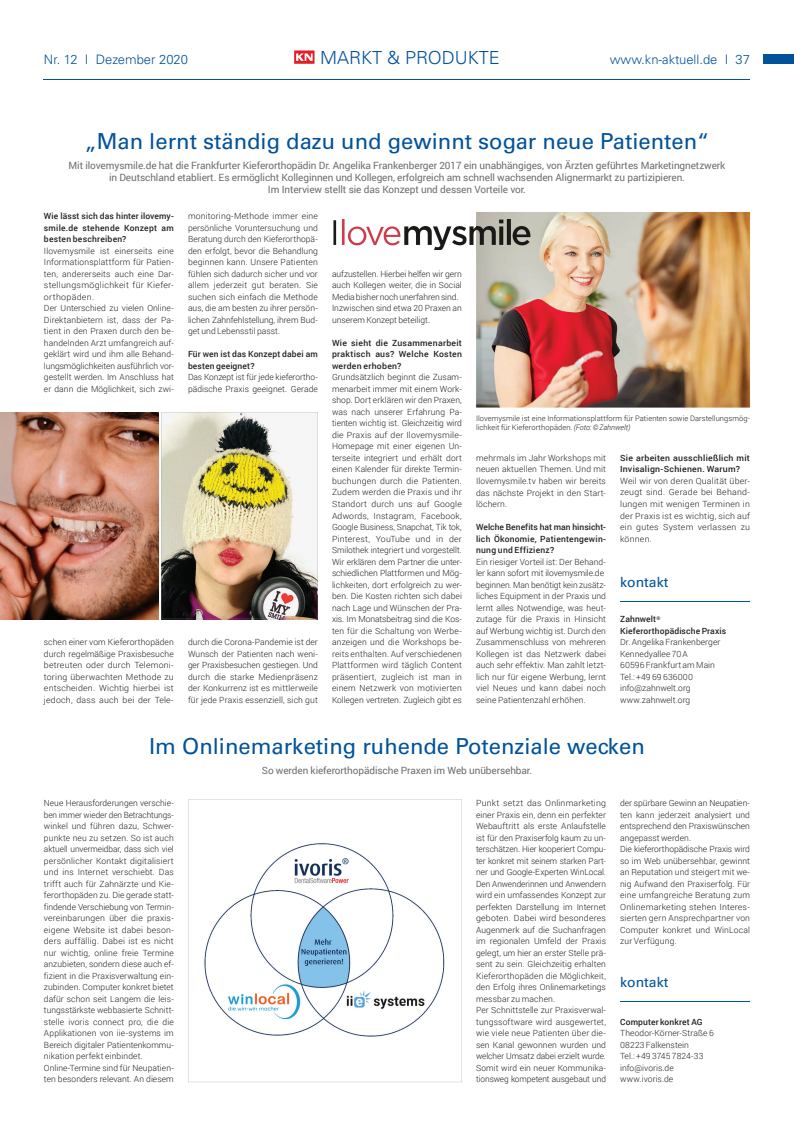
<style>
.page{position:relative;width:794px;height:1134px;background:#fff}
.page>*{position:absolute;margin:0;border:0;box-sizing:border-box;transform-origin:0 0}
.t1{font:500 22px "Univers CE";color:#01529a}
.t2{font:300 18px "Univers CE";color:#01529a}
.t3{font:500 14px "Univers CE";color:#01529a}
.t4{font:300 13px "Univers CE";color:#01529a}
.t5{font:10px/12px "Roboto";letter-spacing:-.01em;color:#6c6d70;text-align:center}
.t6{font:300 8.5px/11.5px "Roboto";letter-spacing:.01em;color:#231f20}
.t7{font:500 8.5px/11.5px "Roboto";letter-spacing:.025em;color:#231f20;text-align:justify}
.t8{font:300 7.5px/9.2px "Roboto";letter-spacing:.01em;color:#231f20}
.s1{font-style:italic}
</style>
<div class="page">
<div style="left:294px;top:50px;width:20px;height:14px;background:#e41e25"></div>
<svg style="left:296px;top:53px;width:16px;height:8px"></svg>
<hr style="left:44px;top:80px;width:706px;height:1px;background:#01529a">
<div style="left:763px;top:54px;width:31px;height:10px;background:#01529a"></div>
<hr style="left:620px;top:601px;width:130px;height:1px;background:#01529a">
<hr style="left:620px;top:1001px;width:130px;height:1px;background:#01529a">
<img style="left:476px;top:212px;width:274px;height:196px">
<img style="left:333px;top:219px;width:197px;height:31px">
<svg style="left:188px;top:799px;width:274px;height:283px"></svg>
<img style="left:0;top:412px;width:159px;height:207px">
<img style="left:162px;top:412px;width:156px;height:207px">
<h3 class="t4" style="left:44px;top:52px;width:146px">Nr. 12 I Dezember 2020</h3>
<h2 class="t2" style="left:320px;top:47px;width:181px">MARKT &amp; PRODUKTE</h2>
<h3 class="t4" style="left:609px;top:52px;width:142px">www.kn-aktuell.de I 37</h3>
<h1 class="t1" style="left:84px;top:128px;width:626px">„Man lernt ständig dazu und gewinnt sogar neue Patienten“</h1>
<p class="t5" style="left:69px;top:159px;width:658px">Mit ilovemysmile.de hat die Frankfurter Kieferorthopädin Dr. Angelika Frankenberger 2017 ein unabhängiges, von Ärzten geführtes Marketingnetzwerk in Deutschland etabliert. Es ermöglicht Kolleginnen und Kollegen, erfolgreich am schnell wachsenden Alignermarkt zu partizipieren.<br>Im Interview stellt sie das Konzept und dessen Vorteile vor.</p>
<p class="t7" style="left:44px;top:210px;width:131px">Wie lässt sich das hinter ilovemy&shy;smile.de stehende Konzept am besten beschreiben?</p>
<p class="t6" style="left:44px;top:245px;width:131px">Ilovemysmile ist einerseits eine<br>Informationsplattform für Patien&shy;ten, andererseits auch eine Dar&shy;stellungsmöglichkeit für Kiefer&shy;orthopäden.<br>Der Unterschied zu vielen Online-<br>Direktanbietern ist, dass der Pa&shy;tient in den Praxen durch den be&shy;handelnden Arzt umfangreich auf&shy;geklärt wird und ihm alle Behand&shy;lungsmöglichkeiten ausführlich vor&shy;gestellt werden. Im Anschluss hat er dann die Möglichkeit, sich zwi-</p>
<p class="t6" style="left:44px;top:636px;width:131px;text-align:justify">schen einer vom Kieferorthopäden durch regelmäßige Praxisbesuche betreuten oder durch Telemoni&shy;toring überwachten Methode zu entscheiden. Wichtig hierbei ist jedoch, dass auch bei der Tele-</p>
<p class="t6" style="left:188px;top:210px;width:131px;text-align:justify">moni toring-Methode immer eine per sönliche Voruntersuchung und Beratung durch den Kieferorthopä&shy;den erfolgt, bevor die Behandlung beginnen kann. Unsere Patienten fühlen sich dadurch sicher und vor allem jederzeit gut beraten. Sie suchen sich einfach die Methode aus, die am besten zu ihrer persön&shy;lichen Zahnfehlstellung, ihrem Bud&shy;get und Lebensstil passt.</p>
<p class="t7" style="left:188px;top:348px;width:131px">Für wen ist das Konzept dabei am besten geeignet?</p>
<p class="t6" style="left:188px;top:371px;width:131px">Das Konzept ist für jede kieferortho&shy;pädische Praxis geeignet. Gerade</p>
<p class="t6" style="left:188px;top:636px;width:131px;text-align:justify">durch die Corona-Pandemie ist der Wunsch der Patienten nach weni&shy;ger Praxisbesuchen gestiegen. Und durch die starke Medienpräsenz der Konkurrenz ist es mittlerweile für jede Praxis essenziell, sich gut</p>
<p class="t6" style="left:332px;top:268px;width:131px">aufzustellen. Hierbei helfen wir gern auch Kollegen weiter, die in Social Media bisher noch unerfahren sind.<br>Inzwischen sind etwa 20 Praxen an unserem Konzept beteiligt.</p>
<p class="t7" style="left:332px;top:337px;width:131px">Wie sieht die Zusammenarbeit praktisch aus? Welche Kosten werden erhoben?</p>
<p class="t6" style="left:332px;top:371px;width:131px;text-align:justify">Grundsätzlich beginnt die Zusam&shy;menarbeit immer mit einem Work&shy;shop. Dort erklären wir den Praxen, was nach unserer Erfahrung Pa&shy;tienten wichtig ist. Gleichzeitig wird die Praxis auf der Ilovemysmile-Homepage mit einer eigenen Un&shy;terseite integriert und erhält dort einen Kalender für direkte Termin&shy;buchungen durch die Patienten.<br>Zudem werden die Praxis und ihr Standort durch uns auf Google Adwords, Instagram, Facebook, Google Business, Snapchat, Tik tok, Pinterest, YouTube und in der Smilothek integriert und vorgestellt.<br>Wir erklären dem Partner die unter&shy;schiedlichen Plattformen und Mög&shy;lichkeiten, dort erfolgreich zu wer&shy;ben. Die Kosten richten sich dabei nach Lage und Wünschen der Pra&shy;xis. Im Monatsbeitrag sind die Kos&shy;ten für die Schaltung von Werbe&shy;anzeigen und die Workshops be&shy;reits enthalten. Auf verschiedenen Plattformen wird täglich Content präsentiert, zugleich ist man in einem Netzwerk von motivierten Kollegen vertreten. Zugleich gibt es</p>
<p class="t8" style="left:476px;top:413px;width:275px">Ilovemysmile ist eine Informationsplattform für Patienten sowie Darstellungsmög&shy;lichkeit für Kieferorthopäden. <span class="s1">(Foto: © Zahnwelt)</span></p>
<p class="t6" style="left:476px;top:452px;width:131px;text-align:justify">mehrmals im Jahr Workshops mit neuen aktuellen Themen. Und mit Ilovemysmile.tv haben wir bereits das nächste Projekt in den Start&shy;löchern.</p>
<p class="t7" style="left:476px;top:521px;width:131px">Welche Benefits hat man hinsicht&shy;lich Ökonomie, Patientengewin&shy;nung und Effizienz?</p>
<p class="t6" style="left:476px;top:555px;width:131px">Ein riesiger Vorteil ist: Der Behand&shy;ler kann sofort mit ilovemysmile.de beginnen. Man benötigt kein zusätz&shy;liches Equipment in der Praxis und lernt alles Notwendige, was heut&shy;zutage für die Praxis in Hinsicht auf Werbung wichtig ist. Durch den Zusammenschluss von mehreren Kollegen ist das Netzwerk dabei auch sehr effektiv. Man zahlt letzt&shy;lich nur für eigene Werbung, lernt viel Neues und kann dabei noch seine Patientenzahl erhöhen.</p>
<p class="t7" style="left:620px;top:452px;width:131px">Sie arbeiten ausschließlich mit<br>Invisalign-Schienen. Warum?</p>
<p class="t6" style="left:620px;top:475px;width:131px;text-align:justify">Weil wir von deren Qualität über&shy;zeugt sind. Gerade bei Behand&shy;lungen mit wenigen Terminen in der Praxis ist es wichtig, sich auf ein gutes System verlassen zu können.</p>
<h3 class="t3" style="left:620px;top:574px;width:50px">kontakt</h3>
<p class="t7" style="left:620px;top:613px;width:108px">Zahnwelt<sup>®<br></sup>Kieferorthopädische Praxis</p>
<p class="t6" style="left:620px;top:636px;width:102px">Dr. Angelika Frankenberger<br>Kennedyallee 70 A<br>60596 Frankfurt am Main<br>Tel.: +49 69 636000 info@zahnwelt.org www.zahnwelt.org</p>
<h1 class="t1" style="left:149px;top:733px;width:497px">Im Onlinemarketing ruhende Potenziale wecken</h1>
<p class="t5" style="left:262px;top:764px;width:272px">So werden kieferorthopädische Praxen im Web unübersehbar.</p>
<p class="t6" style="left:44px;top:797px;width:131px">Neue Herausforderungen verschie&shy;ben immer wieder den Betrachtungs&shy;winkel und führen dazu, Schwer&shy;punkte neu zu setzen. So ist auch aktuell unvermeidbar, dass sich viel persönlicher Kontakt digitalisiert und ins Internet verschiebt. Das trifft auch für Zahnärzte und Kie&shy;ferorthopäden zu. Die gerade statt&shy;findende Verschiebung von Termin&shy;vereinbarungen über die praxis&shy;eigene Website ist dabei beson&shy;ders auffällig. Dabei ist es nicht nur wichtig, online freie Termine anzubieten, sondern diese auch ef&shy;fizient in die Praxisverwaltung ein&shy;zubinden. Computer konkret bietet dafür schon seit Langem die leis&shy;tungsstärkste webbasierte Schnitt&shy;stelle ivoris connect pro, die die Applikationen von iie-systems im Bereich digitaler Patientenkom mu&shy;nikation perfekt einbindet.<br>Online-Termine sind für Neupatien&shy;ten besonders relevant. An diesem</p>
<p class="t6" style="left:476px;top:797px;width:131px">Punkt setzt das Onlinmarketing einer Praxis ein, denn ein perfekter Webauftritt als erste Anlaufstelle ist für den Praxiserfolg kaum zu un&shy;terschätzen. Hier kooperiert Compu&shy;ter konkret mit seinem starken Part&shy;ner und Google-Experten WinLocal.<br>Den Anwenderinnen und Anwendern wird ein umfassendes Konzept zur perfekten Darstellung im Internet geboten. Dabei wird besonderes Augenmerk auf die Suchanfragen im regionalen Umfeld der Praxis gelegt, um hier an erster Stelle prä&shy;sent zu sein. Gleichzeitig erhalten Kieferorthopäden die Möglichkeit, den Erfolg ihres Onlinemarketings messbar zu machen.<br>Per Schnittstelle zur Praxisverwal&shy;tungssoftware wird ausgewertet, wie viele neue Patienten über die&shy;sen Kanal gewonnen wurden und welcher Umsatz dabei erzielt wurde.<br>Somit wird ein neuer Kommunika&shy;tionsweg kompetent ausgebaut und</p>
<p class="t6" style="left:620px;top:797px;width:131px">der spürbare Gewinn an Neupatien&shy;ten kann jederzeit analysiert und entsprechend den Praxiswünschen angepasst werden.<br>Die kieferorthopädische Praxis wird so im Web unübersehbar, gewinnt an Reputation und steigert mit we&shy;nig Aufwand den Praxiserfolg. Für eine umfangreiche Beratung zum<br>Onlinemarketing stehen Interes&shy;sierten gern Ansprechpartner von<br>Computer konkret und WinLocal zur Verfügung.</p>
<h3 class="t3" style="left:620px;top:973px;width:50px">kontakt</h3>
<p class="t7" style="left:620px;top:1015px;width:84px">Computer konkret AG</p>
<p class="t6" style="left:620px;top:1027px;width:95px">Theodor-Körner-Straße 6<br>08223 Falkenstein<br>Tel.: +49 3745 7824-33 info@ivoris.de www.ivoris.de</p>
</div>
